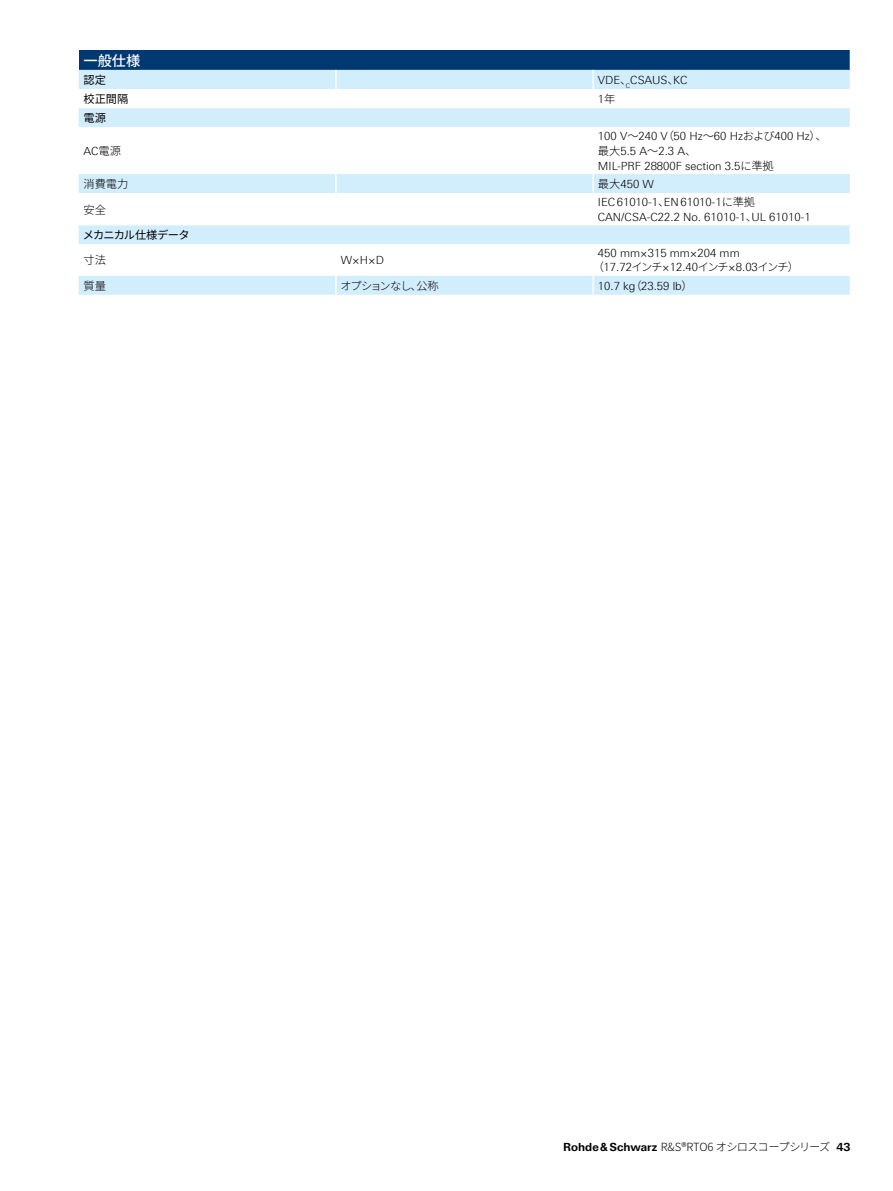
<style>
.page{position:relative;width:893px;height:1191px;background:#fff}
.page>*{position:absolute;margin:0;border:0;box-sizing:border-box;transform-origin:0 0}
.Tabellenueberschrift{font:500 14.25px "Source Han Sans";color:#fff}
.Tabelletext{font:300 11.25px "Linotype Univers 330";color:#000}
.Tabelletext-2{font:300 11.25px "Source Han Sans";letter-spacing:-.075em;color:#000}
.Tabelletext-3{font:300 11.25px "Source Han Sans";letter-spacing:-.04em;color:#000}
.Tabellefett{font:11.25px "Source Han Sans";letter-spacing:-.055em;color:#000}
.Tabelletext-4{font:300 11.25px "Source Han Sans";letter-spacing:-.1em;color:#000}
.Tabellefett-2{font:11.25px "Source Han Sans";letter-spacing:-.025em;color:#000}
.s1{font-family:"Source Han Sans"}
.s2{font-family:"Linotype Univers 630";font-weight:700}
</style>
<div class="page">
<div style="left:79px;top:50px;width:771px;height:20px;background:#003872"></div>
<div style="left:79px;top:70px;width:771px;height:225px;background:#d2edfc"></div>
<svg style="left:79px;top:89px;width:771px;height:187px"></svg>
<svg style="left:335px;top:70px;width:2px;height:38px"></svg>
<svg style="left:592px;top:70px;width:2px;height:38px"></svg>
<hr style="left:335px;top:127px;width:2px;height:47px;background:#fff">
<hr style="left:592px;top:127px;width:2px;height:47px;background:#fff">
<svg style="left:335px;top:174px;width:2px;height:19px"></svg>
<svg style="left:592px;top:174px;width:2px;height:19px"></svg>
<hr style="left:335px;top:193px;width:2px;height:32px;background:#fff">
<hr style="left:592px;top:193px;width:2px;height:32px;background:#fff">
<hr style="left:335px;top:244px;width:2px;height:32px;background:#fff">
<hr style="left:592px;top:244px;width:2px;height:32px;background:#fff">
<svg style="left:335px;top:276px;width:2px;height:19px"></svg>
<svg style="left:592px;top:276px;width:2px;height:19px"></svg>
<p class="Tabellenueberschrift" style="left:83px;top:52px;width:58px">一般仕様</p>
<p class="Tabellefett-2" style="left:83px;top:73px;width:24px">認定</p>
<p class="Tabelletext" style="left:598px;top:73px;width:91px">VDE<span class="s1">、</span><sub>C</sub>CSAUS<span class="s1">、</span>KC</p>
<p class="Tabellefett-2" style="left:83px;top:93px;width:46px">校正間隔</p>
<p class="Tabelletext" style="left:598px;top:92px;width:19px">1<span class="s1">年</span></p>
<p class="Tabellefett-2" style="left:83px;top:112px;width:24px">電源</p>
<p class="Tabelletext" style="left:83px;top:144px;width:39px">AC<span class="s1">電源</span></p>
<p class="Tabelletext" style="left:598px;top:130px;width:230px">100 V<span class="s1">～</span>240 V<span class="s1">（</span>50 Hz<span class="s1">～</span>60 Hz<span class="s1">および</span>400 Hz<span class="s1">）、</span></p>
<p class="Tabelletext" style="left:598px;top:144px;width:100px"><span class="s1">最大</span>5.5 A<span class="s1">～</span>2.3 A<span class="s1">、</span></p>
<p class="Tabelletext" style="left:598px;top:159px;width:177px">MIL-PRF 28800F section 3.5<span class="s1">に準拠</span></p>
<p class="Tabelletext-3" style="left:83px;top:177px;width:46px">消費電力</p>
<p class="Tabelletext" style="left:598px;top:177px;width:58px"><span class="s1">最大</span>450 W</p>
<p class="Tabelletext-3" style="left:83px;top:203px;width:24px">安全</p>
<p class="Tabelletext" style="left:598px;top:196px;width:159px">IEC61010-1<span class="s1">、</span>EN61010-1<span class="s1">に準拠</span></p>
<p class="Tabelletext" style="left:598px;top:210px;width:214px">CAN/CSA-C22.2 No. 61010-1<span class="s1">、</span>UL 61010-1</p>
<p class="Tabellefett" style="left:83px;top:229px;width:109px">メカニカル仕様データ</p>
<p class="Tabelletext-3" style="left:83px;top:254px;width:24px">寸法</p>
<p class="Tabelletext" style="left:341px;top:253px;width:45px">W×H×D</p>
<p class="Tabelletext" style="left:598px;top:246px;width:143px">450 mm×315 mm×204 mm</p>
<p class="Tabelletext" style="left:593px;top:261px;width:208px"><span class="s1">（</span>17.72<span class="s1">インチ</span>×12.40<span class="s1">インチ</span>×8.03<span class="s1">インチ）</span></p>
<p class="Tabelletext-3" style="left:83px;top:279px;width:24px">質量</p>
<p class="Tabelletext-4" style="left:341px;top:279px;width:100px">オプションなし、公称</p>
<p class="Tabelletext" style="left:598px;top:279px;width:96px">10.7 kg<span class="s1">（</span>23.59 lb<span class="s1">）</span></p>
<p class="Tabelletext-2" style="left:563px;top:1140px;width:289px"><span class="s2">Rohde&amp;Schwarz</span> R&amp;S®RTO6 オシロスコープシリーズ <span class="s2">43</span></p>
</div>
